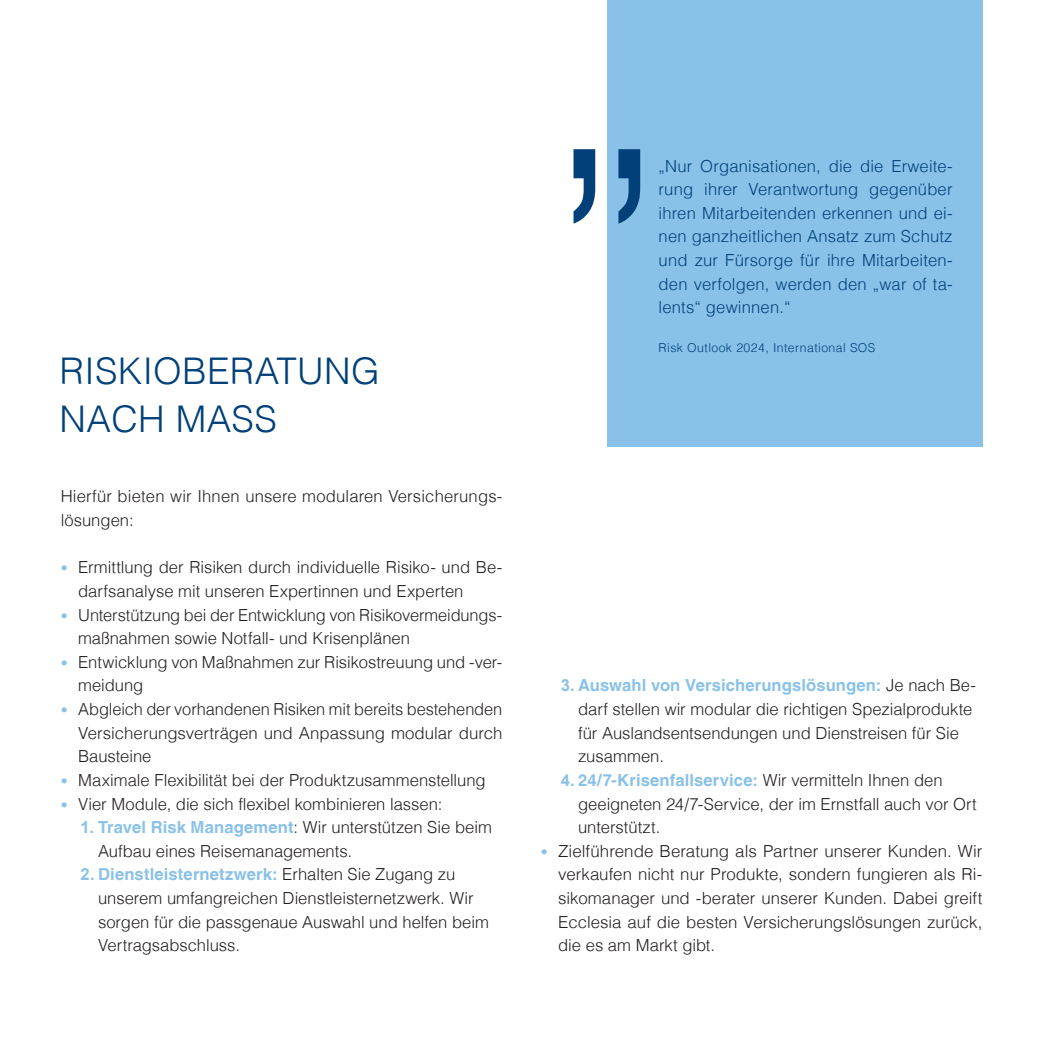
<style>
.page{position:relative;width:1042px;height:1042px;background:#fff}
.page>*{position:absolute;margin:0;border:0;box-sizing:border-box;transform-origin:0 0}
.t1{font:300 36.75px/47.2px "Helvetica LT";letter-spacing:.01em;color:#014078}
.t2{font:300 16.62px/23.6px "Helvetica LT";color:#231f20}
.t3{font:300 16.62px/23.6px "Helvetica LT";letter-spacing:.01em;color:#014078;text-align:justify}
.t4{font:300 12.25px "Helvetica LT";letter-spacing:.035em;color:#014078}
.s1{font-size:14px;color:#89c1e9}
.s2{font-family:"Arial";font-weight:700;color:#89c1e9}
.s3{font-weight:700;color:#89c1e9}
</style>
<div class="page">
<div style="left:607px;top:0;width:375px;height:446px;background:#89c1e9"></div>
<svg style="left:573px;top:149px;width:67px;height:75px"></svg>
<h1 class="t1" style="left:60px;top:347px;width:321px">RISKIOBERATUNG<br>NACH MASS</h1>
<p class="t2" style="left:61px;top:484px;width:443px">Hierfür bieten wir Ihnen unsere modularen Versicherungs&shy;lösungen:</p>
<p class="t2" style="left:78px;top:555px;width:426px;text-indent:-17px"><span class="s1">•</span> Ermittlung der Risiken durch individuelle Risiko- und Be&shy;darfsanalyse mit unseren Expertinnen und Experten</p>
<p class="t2" style="left:78px;top:603px;width:426px;text-indent:-17px"><span class="s1">•</span> Unterstützung bei der Entwicklung von Risikovermeidungs&shy;maßnahmen sowie Notfall- und Krisenplänen</p>
<p class="t2" style="left:78px;top:650px;width:426px;text-indent:-17px"><span class="s1">•</span> Entwicklung von Maßnahmen zur Risikostreuung und -ver&shy;meidung</p>
<p class="t2" style="left:78px;top:697px;width:426px;text-align:justify;text-indent:-17px"><span class="s1">•</span> Abgleich der vorhandenen Risiken mit bereits bestehenden Versicherungsverträgen und Anpassung modular durch Bausteine</p>
<p class="t2" style="left:61px;top:768px;width:426px"><span class="s1">•</span> Maximale Flexibilität bei der Produktzusammenstellung</p>
<p class="t2" style="left:61px;top:792px;width:383px"><span class="s1">•</span> Vier Module, die sich flexibel kombinieren lassen:</p>
<p class="t2" style="left:98px;top:815px;width:395px;text-indent:-17px"><span class="s2">1.</span> <span class="s3">Travel Risk Management</span>: Wir unterstützen Sie beim<br>Aufbau eines Reisemanagements.</p>
<p class="t2" style="left:98px;top:862px;width:392px;text-indent:-17px"><span class="s2">2.</span> <span class="s3">Dienstleisternetzwerk:</span> Erhalten Sie Zugang zu unserem umfangreichen Dienstleisternetzwerk. Wir sorgen für die passgenaue Auswahl und helfen beim Vertragsabschluss.</p>
<p class="t3" style="left:658px;top:154px;width:295px">„Nur Organisationen, die die Erweite&shy;rung ihrer Verantwortung gegenüber ihren Mitarbeitenden erkennen und ei&shy;nen ganzheitlichen Ansatz zum Schutz und zur Fürsorge für ihre Mitarbeiten&shy;den verfolgen, werden den „war of ta&shy;lents“ gewinnen.“</p>
<p class="t4" style="left:658px;top:340px;width:218px">Risk Outlook 2024, International SOS</p>
<p class="t2" style="left:578px;top:673px;width:399px;text-indent:-17px"><span class="s2">3.</span> <span class="s3">Auswahl von Versicherungslösungen:</span> Je nach Be&shy;darf stellen wir modular die richtigen Spezialprodukte für Auslandsentsendungen und Dienstreisen für Sie zusammen.</p>
<p class="t2" style="left:578px;top:768px;width:400px;text-indent:-17px"><span class="s2">4.</span> <span class="s3">24/7-Krisenfallservice:</span> Wir vermitteln Ihnen den geeigneten 24/7-Service, der im Ernstfall auch vor Ort unterstützt.</p>
<p class="t2" style="left:558px;top:839px;width:426px;text-align:justify;text-indent:-17px"><span class="s1">•</span> Zielführende Beratung als Partner unserer Kunden. Wir verkaufen nicht nur Produkte, sondern fungieren als Ri&shy;sikomanager und -berater unserer Kunden. Dabei greift Ecclesia auf die besten Versicherungslösungen zurück, die es am Markt gibt.</p>
</div>
